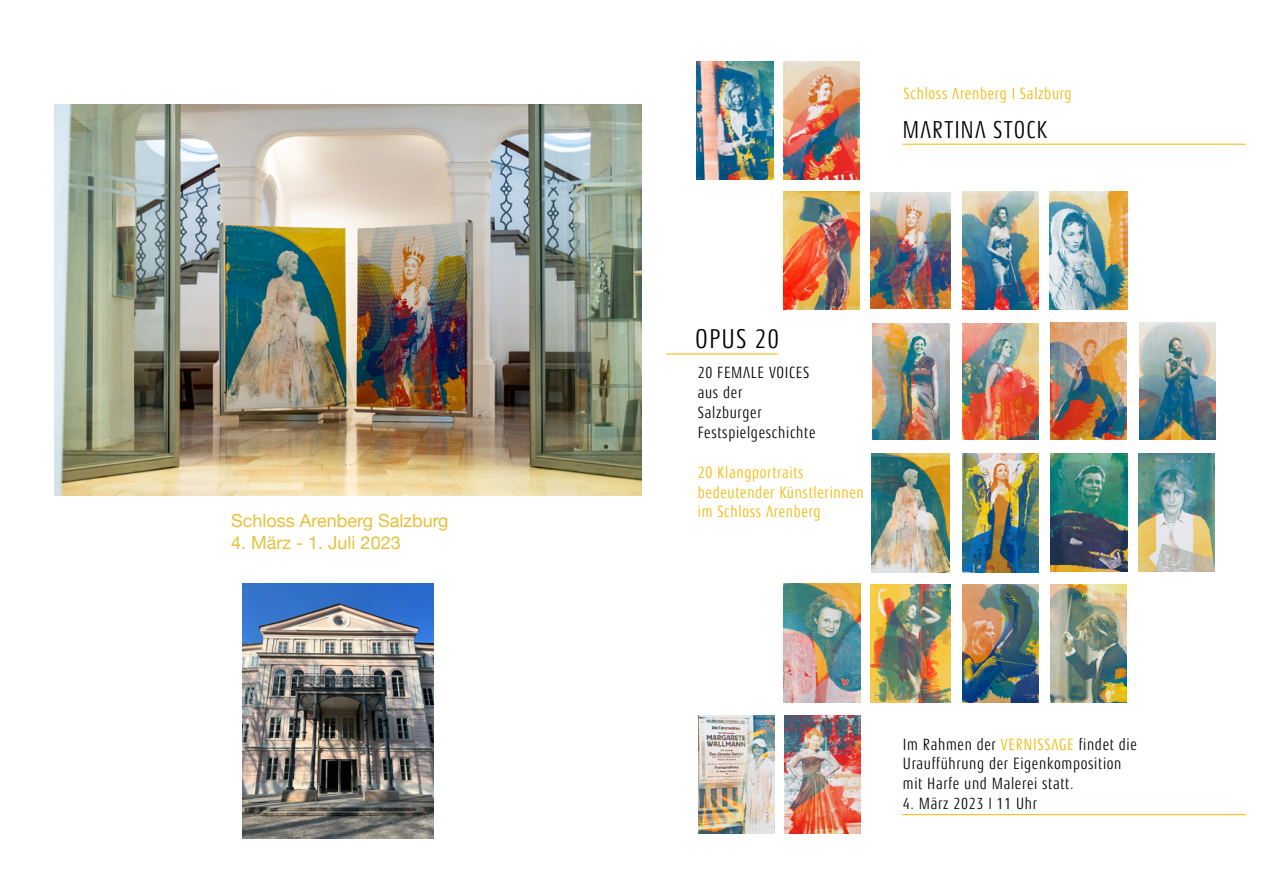
<style>
.page{position:relative;width:1263px;height:893px;background:#fff}
.page>*{position:absolute;margin:0;border:0;box-sizing:border-box;transform-origin:0 0}
.t1{font:condensed 27.6px "Aeonis LT Pro";letter-spacing:.04em;color:#000}
.t2{font:condensed 24.9px "Aeonis LT Pro";letter-spacing:.045em;color:#000}
.t3{font:18px "Helvetica Neue";color:#e5c13b}
.t4{font:condensed 16.5px/20px "Aeonis LT Pro";letter-spacing:.04em;color:#000}
.t5{font:condensed 16.5px/20px "Aeonis LT Pro";letter-spacing:.04em;color:#f2b700}
.s1{color:#f2b700}
</style>
<div class="page">
<img style="left:54px;top:104px;width:587px;height:391px">
<hr style="left:666px;top:354px;width:112px;height:1px;background:#f2b700">
<hr style="left:902px;top:144px;width:344px;height:1px;background:#f2b700">
<img style="left:697px;top:62px;width:76px;height:117px">
<img style="left:1050px;top:191px;width:77px;height:118px">
<img style="left:698px;top:715px;width:76px;height:119px">
<img style="left:1051px;top:454px;width:76px;height:118px">
<img style="left:962px;top:191px;width:76px;height:118px">
<img style="left:1051px;top:323px;width:75px;height:116px">
<img style="left:784px;top:715px;width:76px;height:119px">
<img style="left:1050px;top:584px;width:76px;height:119px">
<img style="left:1139px;top:323px;width:76px;height:116px">
<img style="left:872px;top:323px;width:78px;height:116px">
<img style="left:871px;top:454px;width:79px;height:118px">
<img style="left:962px;top:453px;width:76px;height:120px">
<img style="left:784px;top:584px;width:76px;height:119px">
<img style="left:871px;top:193px;width:80px;height:116px">
<img style="left:962px;top:585px;width:76px;height:117px">
<img style="left:783px;top:62px;width:76px;height:117px">
<img style="left:783px;top:192px;width:77px;height:117px">
<img style="left:1139px;top:454px;width:76px;height:118px">
<img style="left:962px;top:323px;width:76px;height:116px">
<img style="left:871px;top:585px;width:80px;height:118px">
<hr style="left:902px;top:814px;width:344px;height:1px;background:#f2b700">
<img style="left:242px;top:584px;width:192px;height:255px">
<p class="t3" style="left:231px;top:510px;width:219px">Schloss Arenberg Salzburg</p>
<p class="t3" style="left:231px;top:532px;width:171px">4. März - 1. Juli 2023</p>
<p class="t5" style="left:903px;top:83px;width:170px">Schloss Arenberg | Salzburg</p>
<h2 class="t2" style="left:902px;top:116px;width:147px">MARTINA STOCK</h2>
<h1 class="t1" style="left:695px;top:323px;width:86px">OPUS 20</h1>
<p class="t4" style="left:698px;top:363px;width:119px">20 FEMALE VOICES aus der<br>Salzburger<br>Festspielgeschichte</p>
<p class="t5" style="left:698px;top:462px;width:167px">20 Klangportraits bedeutender Künstlerinnen im Schloss Arenberg</p>
<p class="t4" style="left:903px;top:734px;width:236px">Im Rahmen der <span class="s1">VERNISSAGE</span> findet die<br>Uraufführung der Eigenkomposition mit Harfe und Malerei statt.</p>
<p class="t4" style="left:903px;top:794px;width:136px">4. März 2023 | 11 Uhr</p>
</div>
